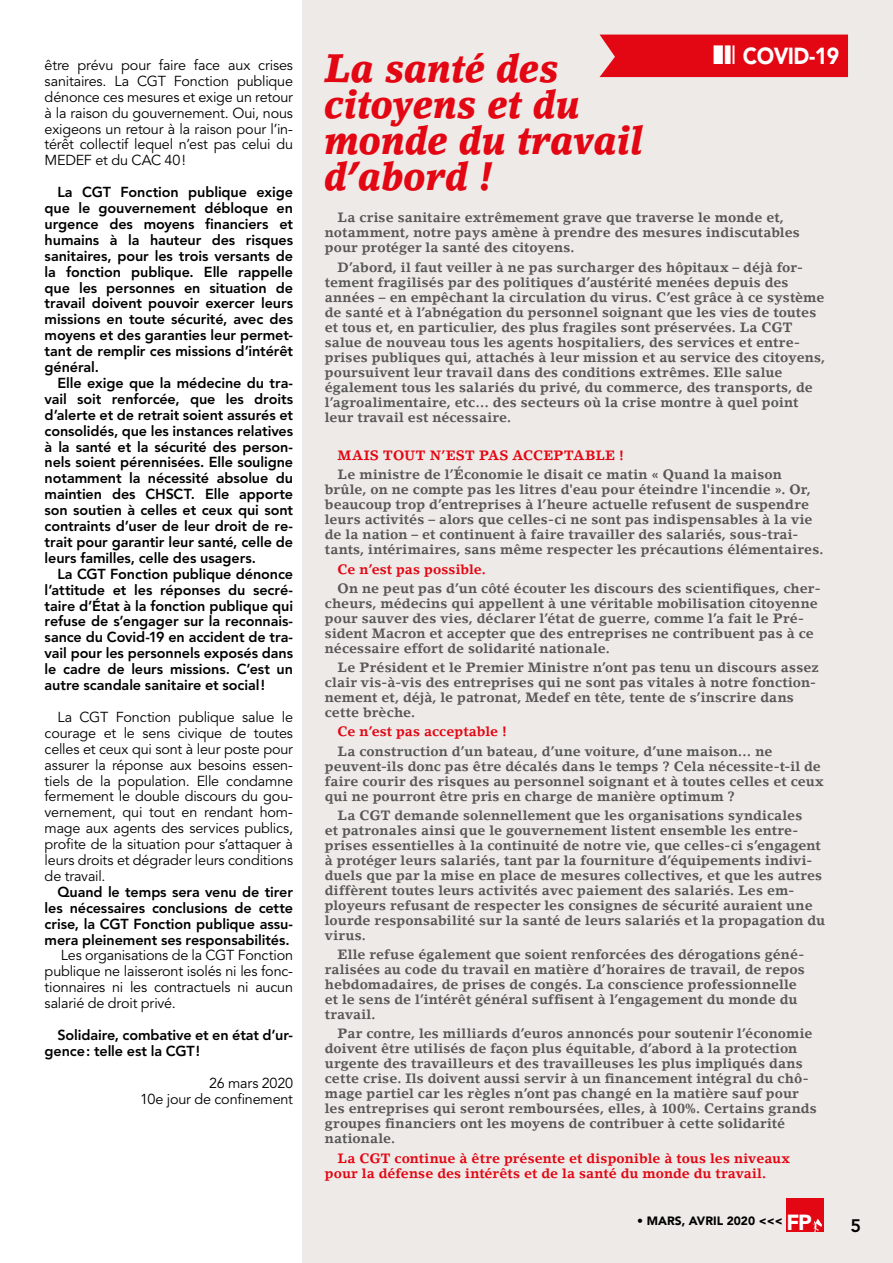
<style>
.page{position:relative;width:893px;height:1263px;background:#fff}
.page>*{position:absolute;margin:0;border:0;box-sizing:border-box;transform-origin:0 0}
.t1{font:italic 900 39.6px/36px "Lino Letter Std";color:#e30613;scale:.91 1}
.t2{font:900 23.1px "Avenir LT Std";letter-spacing:-.025em;color:#fff;scale:.91 1}
.t3{font:900 21.75px "Avenir LT Std";color:#fff}
.t4{font:800 18px "Avenir LT Std";color:#000}
.t5{font:800 14.4px/15.9px "Avenir LT Std";letter-spacing:-.005em;color:#000;text-align:justify}
.t6{font:14.4px/15.9px "Avenir LT Std";letter-spacing:-.015em;color:#000;text-align:justify}
.t7{font:700 13.5px/15px "Lino Letter Std";letter-spacing:.005em;color:#575756}
.t8{font:700 13.5px/15px "Lino Letter Std";letter-spacing:.005em;color:#e30613}
.t9{font:900 12px "Avenir LT Std";color:#000}
</style>
<div class="page">
<div style="left:303px;top:0;width:590px;height:1263px;background:#edeae7"></div>
<div style="left:786px;top:1198px;width:38px;height:34px;background:#e30613"></div>
<svg style="left:812px;top:1219px;width:10px;height:13px"></svg>
<div style="left:600px;top:35px;width:248px;height:42px;background:#e30613"></div>
<p class="t6" style="left:45px;top:57px;width:250px">être prévu pour faire face aux crises sanitaires. La CGT Fonction publique dénonce ces mesures et exige un retour à la raison du gouvernement. Oui, nous exigeons un retour à la raison pour l’in&shy;térêt collectif lequel n’est pas celui du MEDEF et du CAC 40!</p>
<p class="t5" style="left:45px;top:184px;width:250px;text-indent:13px">La CGT Fonction publique exige que le gouvernement débloque en urgence des moyens financiers et humains à la hauteur des risques sanitaires, pour les trois versants de la fonction publique. Elle rappelle que les personnes en situation de travail doivent pouvoir exercer leurs missions en toute sécurité, avec des moyens et des garanties leur permet&shy;tant de remplir ces missions d’intérêt général.</p>
<p class="t5" style="left:45px;top:375px;width:250px;text-indent:13px">Elle exige que la médecine du tra&shy;vail soit renforcée, que les droits d’alerte et de retrait soient assurés et consolidés, que les instances relatives à la santé et la sécurité des person&shy;nels soient pérennisées. Elle souligne notamment la nécessité absolue du maintien des CHSCT. Elle apporte son soutien à celles et ceux qui sont contraints d’user de leur droit de re&shy;trait pour garantir leur santé, celle de leurs familles, celle des usagers.</p>
<p class="t5" style="left:45px;top:566px;width:250px;text-indent:13px">La CGT Fonction publique dénonce l’attitude et les réponses du secré&shy;taire d’État à la fonction publique qui refuse de s’engager sur la reconnais&shy;sance du Covid-19 en accident de tra&shy;vail pour les personnels exposés dans le cadre de leurs missions. C’est un autre scandale sanitaire et social!</p>
<p class="t6" style="left:45px;top:709px;width:250px;text-indent:13px">La CGT Fonction publique salue le courage et le sens civique de toutes celles et ceux qui sont à leur poste pour assurer la réponse aux besoins essen&shy;tiels de la population. Elle condamne fermement le double discours du gou&shy;vernement, qui tout en rendant hom&shy;mage aux agents des services publics, profite de la situation pour s’attaquer à leurs droits et dégrader leurs conditions de travail.</p>
<p class="t5" style="left:45px;top:884px;width:250px;text-indent:13px">Quand le temps sera venu de tirer les nécessaires conclusions de cette crise, la CGT Fonction publique assu&shy;mera pleinement ses responsabilités.</p>
<p class="t6" style="left:45px;top:948px;width:250px;text-indent:16px">Les organisations de la CGT Fonction publique ne laisseront isolés ni les fonc&shy;tionnaires ni les contractuels ni aucun salarié de droit privé.</p>
<p class="t5" style="left:45px;top:1027px;width:250px;text-indent:13px">Solidaire, combative et en état d’ur&shy;gence: telle est la CGT!</p>
<p class="t6" style="left:140px;top:1075px;width:154px;text-align:right">26 mars 2020<br>10e jour de confinement</p>
<h1 class="t1" style="left:325px;top:50px;width:351px">La santé des citoyens et du monde du travail d’abord !</h1>
<h2 class="t2" style="left:743px;top:42px;width:107px">COVID-19</h2>
<p class="t7" style="left:325px;top:210px;width:476px;text-indent:13px">La crise sanitaire extrêmement grave que traverse le monde et, notamment, notre pays amène à prendre des mesures indiscutables pour protéger la santé des citoyens.</p>
<p class="t7" style="left:325px;top:259px;width:502px;text-indent:13px">D’abord, il faut veiller à ne pas surcharger des hôpitaux – déjà for&shy;tement fragilisés par des politiques d’austérité menées depuis des années – en empêchant la circulation du virus. C’est grâce à ce système de santé et à l’abnégation du personnel soignant que les vies de toutes et tous et, en particulier, des plus fragiles sont préservées. La CGT salue de nouveau tous les agents hospitaliers, des services et entre&shy;prises publiques qui, attachés à leur mission et au service des citoyens, poursuivent leur travail dans des conditions extrêmes. Elle salue également tous les salariés du privé, du commerce, des transports, de l’agroalimentaire, etc… des secteurs où la crise montre à quel point leur travail est nécessaire.</p>
<p class="t8" style="left:338px;top:448px;width:288px">MAIS TOUT N’EST PAS ACCEPTABLE !</p>
<p class="t7" style="left:325px;top:467px;width:500px;text-indent:13px">Le ministre de l’Économie le disait ce matin « Quand la maison brûle, on ne compte pas les litres d'eau pour éteindre l'incendie ». Or, beaucoup trop d’entreprises à l’heure actuelle refusent de suspendre leurs activités – alors que celles-ci ne sont pas indispensables à la vie de la nation – et continuent à faire travailler des salariés, sous-trai&shy;tants, intérimaires, sans même respecter les précautions élémentaires.</p>
<p class="t8" style="left:338px;top:561px;width:150px">Ce n’est pas possible.</p>
<p class="t7" style="left:325px;top:580px;width:497px;text-indent:13px">On ne peut pas d’un côté écouter les discours des scientifiques, cher&shy;cheurs, médecins qui appellent à une véritable mobilisation citoyenne pour sauver des vies, déclarer l’état de guerre, comme l’a fait le Pré&shy;sident Macron et accepter que des entreprises ne contribuent pas à ce nécessaire effort de solidarité nationale.</p>
<p class="t7" style="left:325px;top:660px;width:495px;text-indent:13px">Le Président et le Premier Ministre n’ont pas tenu un discours assez clair vis-à-vis des entreprises qui ne sont pas vitales à notre fonction&shy;nement et, déjà, le patronat, Medef en tête, tente de s’inscrire dans cette brèche.</p>
<p class="t8" style="left:338px;top:724px;width:171px">Ce n’est pas acceptable !</p>
<p class="t7" style="left:325px;top:743px;width:500px;text-indent:13px">La construction d’un bateau, d’une voiture, d’une maison… ne peuvent-ils donc pas être décalés dans le temps ? Cela nécessite-t-il de faire courir des risques au personnel soignant et à toutes celles et ceux qui ne pourront être pris en charge de manière optimum ?</p>
<p class="t7" style="left:325px;top:807px;width:502px;text-indent:13px">La CGT demande solennellement que les organisations syndicales<br>et patronales ainsi que le gouvernement listent ensemble les entre&shy;prises essentielles à la continuité de notre vie, que celles-ci s’engagent à protéger leurs salariés, tant par la fourniture d’équipements indivi&shy;duels que par la mise en place de mesures collectives, et que les autres diffèrent toutes leurs activités avec paiement des salariés. Les em&shy;ployeurs refusant de respecter les consignes de sécurité auraient une lourde responsabilité sur la santé de leurs salariés et la propagation du virus.</p>
<p class="t7" style="left:325px;top:947px;width:481px;text-indent:13px">Elle refuse également que soient renforcées des dérogations géné&shy;ralisées au code du travail en matière d’horaires de travail, de repos hebdomadaires, de prises de congés. La conscience professionnelle et le sens de l’intérêt général suffisent à l’engagement du monde du travail.</p>
<p class="t7" style="left:325px;top:1026px;width:493px;text-indent:13px">Par contre, les milliards d’euros annoncés pour soutenir l’économie doivent être utilisés de façon plus équitable, d’abord à la protection urgente des travailleurs et des travailleuses les plus impliqués dans cette crise. Ils doivent aussi servir à un financement intégral du chô&shy;mage partiel car les règles n’ont pas changé en la matière sauf pour les entreprises qui seront remboursées, elles, à 100%. Certains grands groupes financiers ont les moyens de contribuer à cette solidarité nationale.</p>
<p class="t8" style="left:325px;top:1150px;width:467px;text-indent:13px">La CGT continue à être présente et disponible à tous les niveaux pour la défense des intérêts et de la santé du monde du travail.</p>
<h3 class="t3" style="left:786px;top:1209px;width:27px">FP</h3>
<h3 class="t4" style="left:850px;top:1215px;width:12px">5</h3>
<p class="t9" style="left:637px;top:1213px;width:147px">• MARS, AVRIL 2020 &lt;&lt;&lt;</p>
<p class="t9" style="left:638px;top:1219px;width:147px">• MARS, AVRIL 2020 &lt;&lt;&lt;</p>
</div>
